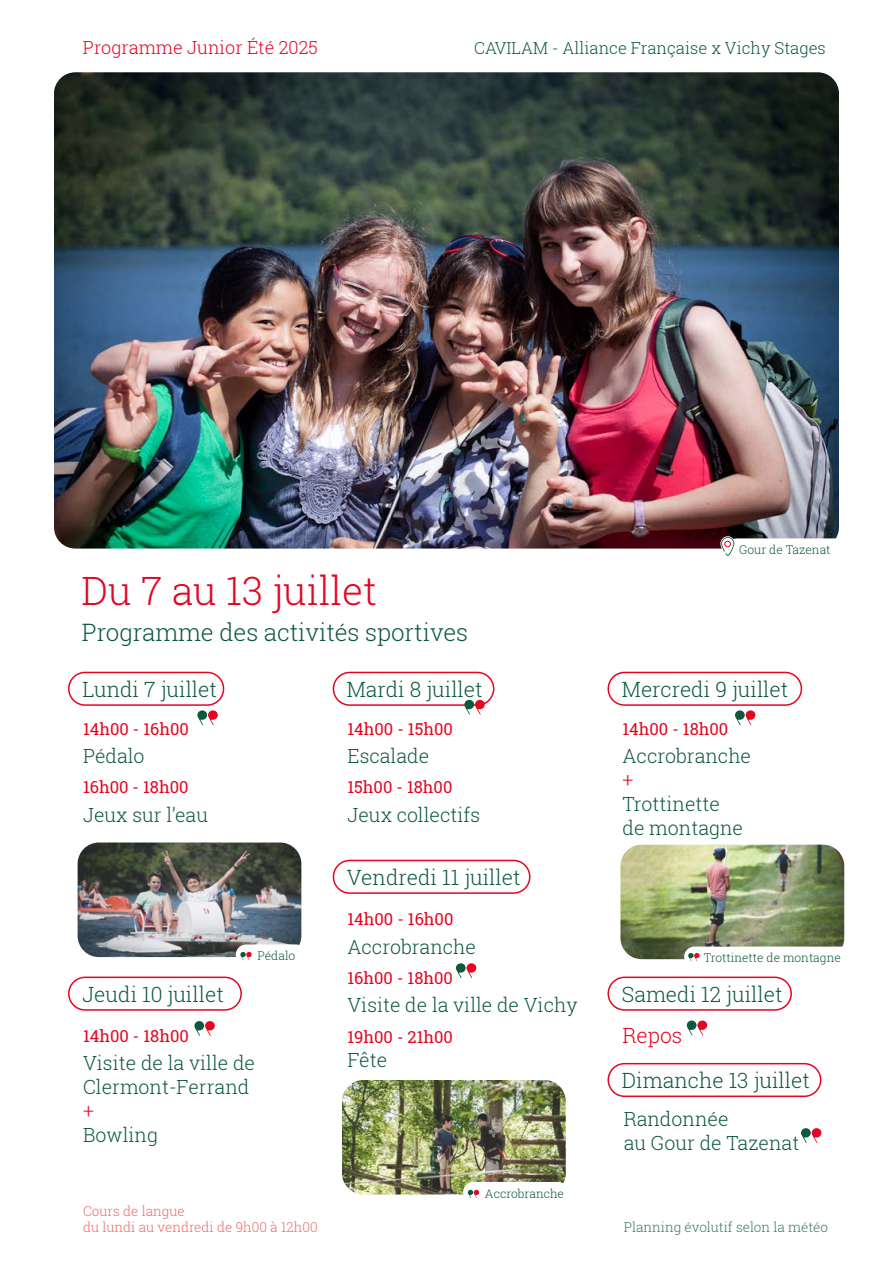
<style>
.page{position:relative;width:893px;height:1263px;background:#fff}
.page>*{position:absolute;margin:0;border:0;box-sizing:border-box;transform-origin:0 0}
.t1{font:300 39px "Roboto Slab";color:#e40521}
.t2{font:300 24px "Roboto Slab";letter-spacing:-.005em;color:#0d593d}
.t3{font:300 21px "Roboto Slab";color:#0d593d}
.t4{font:300 21px "Roboto Slab";color:#e40521}
.t5{font:300 19.5px/24px "Roboto Slab";color:#0d593d}
.t6{font:300 19.5px "Roboto Slab";color:#e40521}
.t7{font:300 18px "Roboto Slab";color:#e40521}
.t8{font:16.5px "Roboto Slab";color:#e40521}
.t9{font:300 16.5px "Roboto Slab";color:#0d593d}
.t10{font:300 13.5px/16.5px "Roboto Slab";color:#ed6b6a}
.t11{font:300 13.5px "Roboto Slab";color:#3d7a64}
.t12{font:300 12px "Roboto Slab";color:#0d593d}
</style>
<div class="page">
<img style="left:54px;top:72px;width:785px;height:477px">
<div style="left:68px;top:672px;width:156px;height:34px;border:2px solid #e40521;border-radius:16px"></div>
<div style="left:333px;top:672px;width:161px;height:34px;border:2px solid #e40521;border-radius:16px"></div>
<div style="left:333px;top:860px;width:197px;height:34px;border:2px solid #e40521;border-radius:16px"></div>
<div style="left:607px;top:672px;width:195px;height:34px;border:2px solid #e40521;border-radius:16px"></div>
<div style="left:68px;top:976px;width:174px;height:35px;border:2px solid #e40521;border-radius:16px"></div>
<svg style="left:197px;top:710px;width:21px;height:15px"></svg>
<svg style="left:464px;top:700px;width:21px;height:15px"></svg>
<svg style="left:735px;top:710px;width:20px;height:15px"></svg>
<svg style="left:194px;top:1021px;width:21px;height:15px"></svg>
<svg style="left:456px;top:963px;width:20px;height:15px"></svg>
<div style="left:607px;top:976px;width:185px;height:35px;border:2px solid #e40521;border-radius:16px"></div>
<div style="left:607px;top:1063px;width:214px;height:34px;border:2px solid #e40521;border-radius:16px"></div>
<svg style="left:687px;top:1020px;width:20px;height:15px"></svg>
<svg style="left:801px;top:1128px;width:20px;height:15px"></svg>
<img style="left:342px;top:1080px;width:224px;height:114px">
<img style="left:620px;top:845px;width:224px;height:114px">
<div style="left:463px;top:1182px;width:106px;height:20px;background:#fff;border-radius:10px"></div>
<div style="left:684px;top:946px;width:177px;height:21px;background:#fff;border-radius:10px"></div>
<div style="left:726px;top:538px;width:118px;height:21px;background:#fff;border-radius:10px"></div>
<img style="left:78px;top:842px;width:223px;height:115px">
<div style="left:236px;top:944px;width:70px;height:21px;background:#fff;border-radius:10px"></div>
<svg style="left:720px;top:536px;width:15px;height:20px"></svg>
<svg style="left:240px;top:952px;width:12px;height:8px"></svg>
<svg style="left:688px;top:953px;width:12px;height:8px"></svg>
<svg style="left:468px;top:1190px;width:11px;height:8px"></svg>
<p class="t7" style="left:83px;top:35px;width:237px">Programme Junior Été 2025</p>
<p class="t9" style="left:474px;top:37px;width:353px">CAVILAM - Alliance Française x Vichy Stages</p>
<h1 class="t1" style="left:81px;top:564px;width:297px">Du 7 au 13 juillet</h1>
<p class="t2" style="left:82px;top:616px;width:388px">Programme des activités sportives</p>
<p class="t3" style="left:82px;top:675px;width:136px">Lundi 7 juillet</p>
<p class="t8" style="left:83px;top:718px;width:107px">14h00 - 16h00</p>
<p class="t5" style="left:83px;top:744px;width:63px">Pédalo</p>
<p class="t8" style="left:83px;top:776px;width:107px">16h00 - 18h00</p>
<p class="t5" style="left:83px;top:802px;width:127px">Jeux sur l’eau</p>
<p class="t3" style="left:82px;top:980px;width:143px">Jeudi 10 juillet</p>
<p class="t12" style="left:257px;top:947px;width:39px">Pédalo</p>
<p class="t8" style="left:83px;top:1025px;width:107px">14h00 - 18h00</p>
<p class="t5" style="left:83px;top:1051px;width:174px">Visite de la ville de<br>Clermont-Ferrand</p>
<p class="t6" style="left:83px;top:1098px;width:12px">+</p>
<p class="t5" style="left:83px;top:1123px;width:76px">Bowling</p>
<p class="t10" style="left:83px;top:1202px;width:236px">Cours de langue<br>du lundi au vendredi de 9h00 à 12h00</p>
<p class="t3" style="left:347px;top:675px;width:137px">Mardi 8 juillet</p>
<p class="t8" style="left:347px;top:718px;width:107px">14h00 - 15h00</p>
<p class="t5" style="left:347px;top:744px;width:83px">Escalade</p>
<p class="t8" style="left:347px;top:776px;width:106px">15h00 - 18h00</p>
<p class="t5" style="left:347px;top:802px;width:134px">Jeux collectifs</p>
<p class="t3" style="left:347px;top:863px;width:175px">Vendredi 11 juillet</p>
<p class="t8" style="left:347px;top:908px;width:107px">14h00 - 16h00</p>
<p class="t5" style="left:347px;top:934px;width:130px">Accrobranche</p>
<p class="t8" style="left:347px;top:966px;width:107px">16h00 - 18h00</p>
<p class="t5" style="left:347px;top:992px;width:232px">Visite de la ville de Vichy</p>
<p class="t8" style="left:347px;top:1025px;width:107px">19h00 - 21h00</p>
<p class="t5" style="left:347px;top:1047px;width:41px">Fête</p>
<p class="t12" style="left:485px;top:1185px;width:81px">Accrobranche</p>
<p class="t12" style="left:739px;top:541px;width:93px">Gour de Tazenat</p>
<p class="t3" style="left:622px;top:675px;width:168px">Mercredi 9 juillet</p>
<p class="t8" style="left:622px;top:718px;width:107px">14h00 - 18h00</p>
<p class="t5" style="left:622px;top:744px;width:130px">Accrobranche</p>
<p class="t6" style="left:622px;top:767px;width:12px">+</p>
<p class="t5" style="left:622px;top:792px;width:122px">Trottinette de montagne</p>
<p class="t12" style="left:704px;top:950px;width:139px">Trottinette de montagne</p>
<p class="t3" style="left:622px;top:980px;width:162px">Samedi 12 juillet</p>
<p class="t4" style="left:622px;top:1020px;width:61px">Repos</p>
<p class="t3" style="left:622px;top:1066px;width:190px">Dimanche 13 juillet</p>
<p class="t5" style="left:624px;top:1106px;width:177px">Randonnée<br>au Gour de Tazenat</p>
<p class="t11" style="left:624px;top:1218px;width:206px">Planning évolutif selon la météo</p>
</div>
